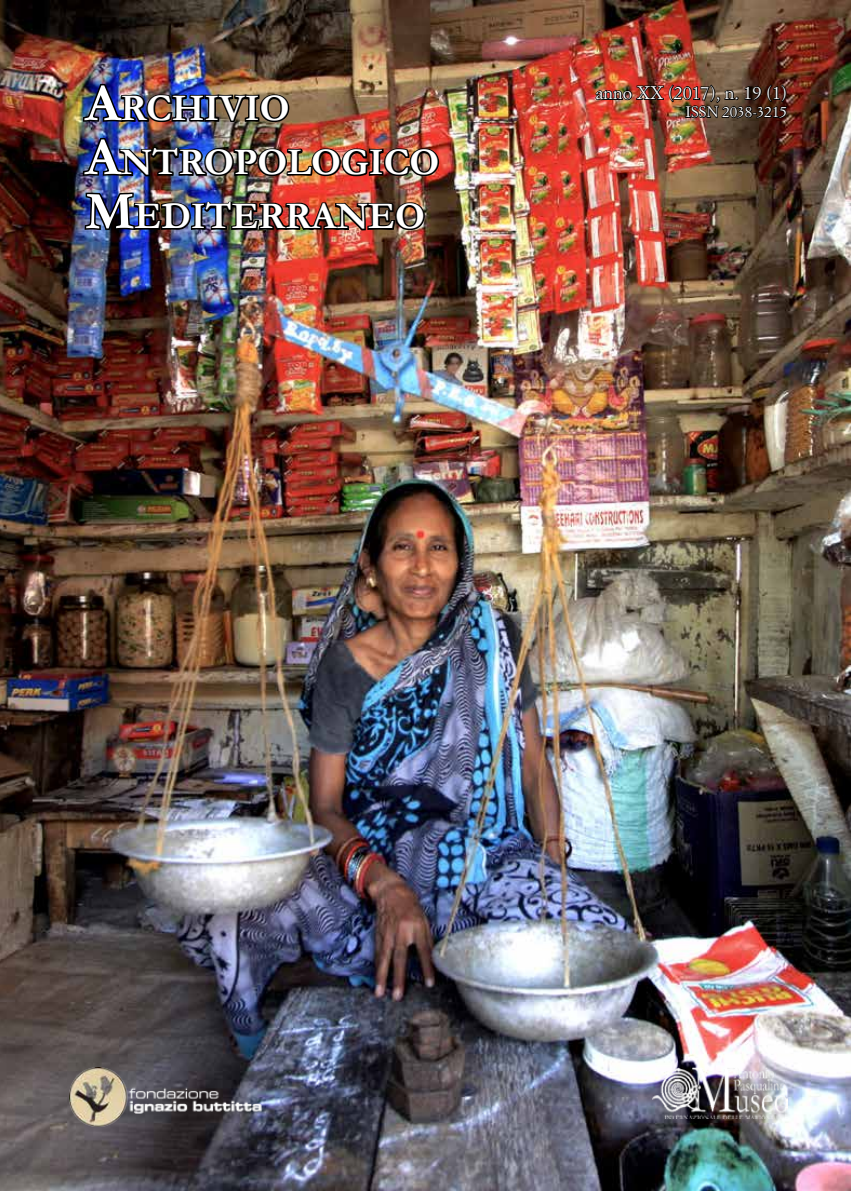
<style>
.page{position:relative;width:851px;height:1191px;background:#fff}
.page>*{position:absolute;margin:0;border:0;box-sizing:border-box;transform-origin:0 0}
.t1{font:700 37.8px/54px "Garamond";color:#fff}
.t2{font:18px "Simoncini Garamond";color:#fff}
.t3{font:15px "Simoncini Garamond";color:#fff}
.s1{font-size:54px}
</style>
<div class="page">
<img style="left:0;top:0;width:850px;height:1191px">
<img style="left:81px;top:33px;width:359px;height:434px">
<img style="left:594px;top:83px;width:194px;height:41px">
<img style="left:652px;top:1067px;width:135px;height:51px">
<img style="left:70px;top:1067px;width:194px;height:60px">
<p class="t1" style="left:85px;top:81px;width:356px"><span class="s1">A</span>RCHIVIO<br><span class="s1">A</span>NTROPOLOGICO<br><span class="s1">M</span>EDITERRANEO</p>
<p class="t2" style="left:595px;top:82px;width:193px">anno XX (2017), n. 19 (1)</p>
<p class="t3" style="left:685px;top:103px;width:103px">ISSN 2038-3215</p>
</div>
